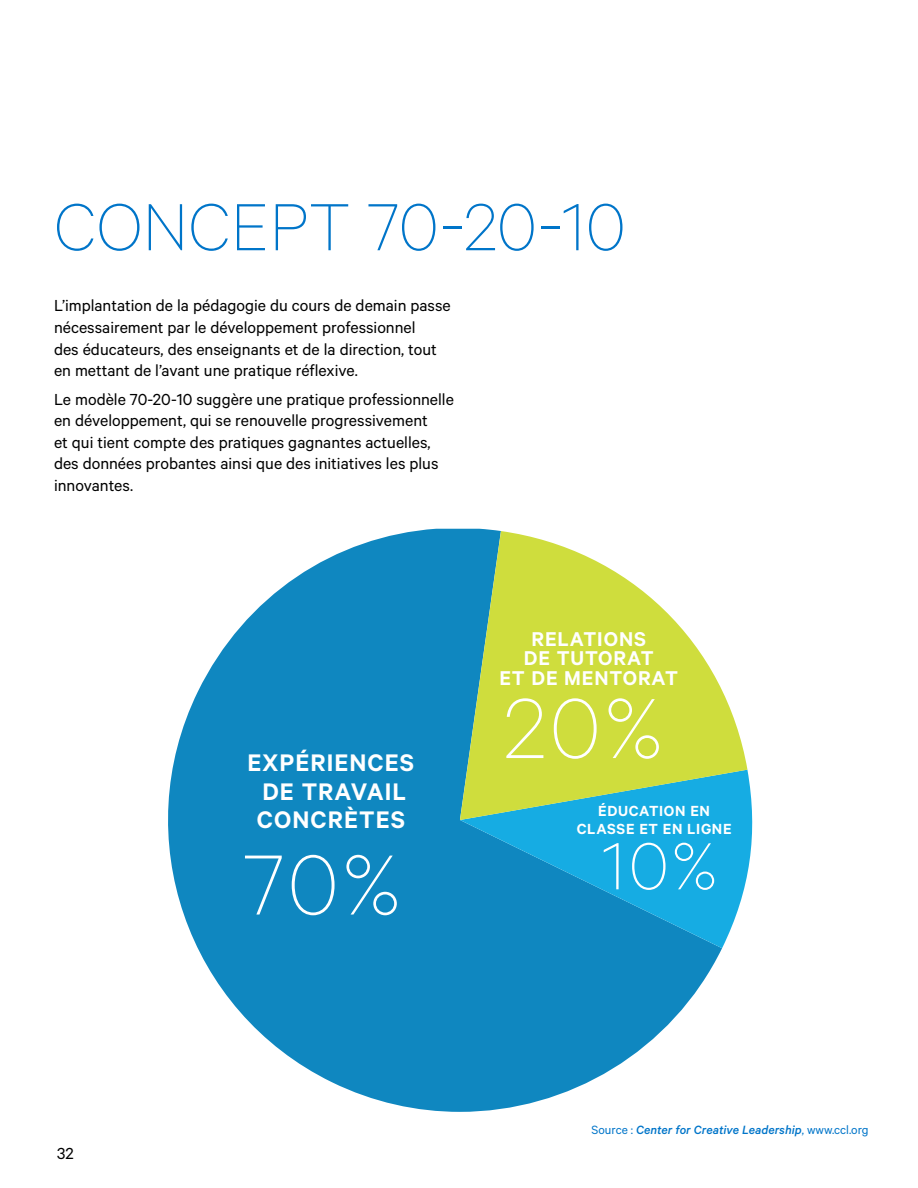
<style>
.page{position:relative;width:918px;height:1188px;background:#fff}
.page>*{position:absolute;margin:0;border:0;box-sizing:border-box;transform-origin:0 0}
.t1{font:100 96px "Calibre";color:#fff}
.t2{font:100 75px "Calibre";color:#0075c9}
.t3{font:100 75px "Calibre";color:#fff}
.t4{font:600 27px/28.5px "Calibre";letter-spacing:.04em;color:#fff;text-align:center}
.t5{font:600 22.5px/19.5px "Calibre";letter-spacing:.04em;color:#fff;text-align:center}
.t6{font:18px/21.6px "Calibre";color:#000}
.t7{font:600 16.5px/18px "Calibre";letter-spacing:.04em;color:#fff;text-align:center}
.t8{font:italic 500 13.5px "Calibre";color:#0075c9}
.s1{font-weight:400;font-style:normal}
</style>
<div class="page">
<svg style="left:168px;top:529px;width:554px;height:583px;fill:#0f87c0"></svg>
<svg style="left:460px;top:770px;width:293px;height:178px;background:#1c9ed4"></svg>
<svg style="left:460px;top:531px;width:287px;height:289px;fill:#cfdd3d"></svg>
<h2 class="t2" style="left:54px;top:183px;width:573px">CONCEPT 70-20-10</h2>
<p class="t6" style="left:54px;top:294px;width:398px">L’implantation de la pédagogie du cours de demain passe nécessairement par le développement professionnel<br>des éducateurs, des enseignants et de la direction, tout en mettant de l’avant une pratique réflexive.</p>
<p class="t6" style="left:54px;top:388px;width:401px">Le modèle 70-20-10 suggère une pratique professionnelle en développement, qui se renouvelle progressivement<br>et qui tient compte des pratiques gagnantes actuelles, des données probantes ainsi que des initiatives les plus innovantes.</p>
<h3 class="t4" style="left:248px;top:748px;width:168px">EXPÉRIENCES<br>DE TRAVAIL<br>CONCRÈTES</h3>
<h1 class="t1" style="left:243px;top:829px;width:159px">70%</h1>
<p class="t5" style="left:499px;top:629px;width:180px">RELATIONS<br>DE TUTORAT<br>ET DE MENTORAT</p>
<h1 class="t1" style="left:504px;top:672px;width:160px">20%</h1>
<p class="t7" style="left:577px;top:801px;width:156px">ÉDUCATION EN<br>CLASSE ET EN LIGNE</p>
<h2 class="t3" style="left:601px;top:822px;width:118px">10%</h2>
<p class="t6" style="left:57px;top:1142px;width:18px">32</p>
<p class="t8" style="left:592px;top:1122px;width:279px"><span class="s1">Source :</span> Center for Creative Leadership<span class="s1">, www.ccl.org</span></p>
</div>
